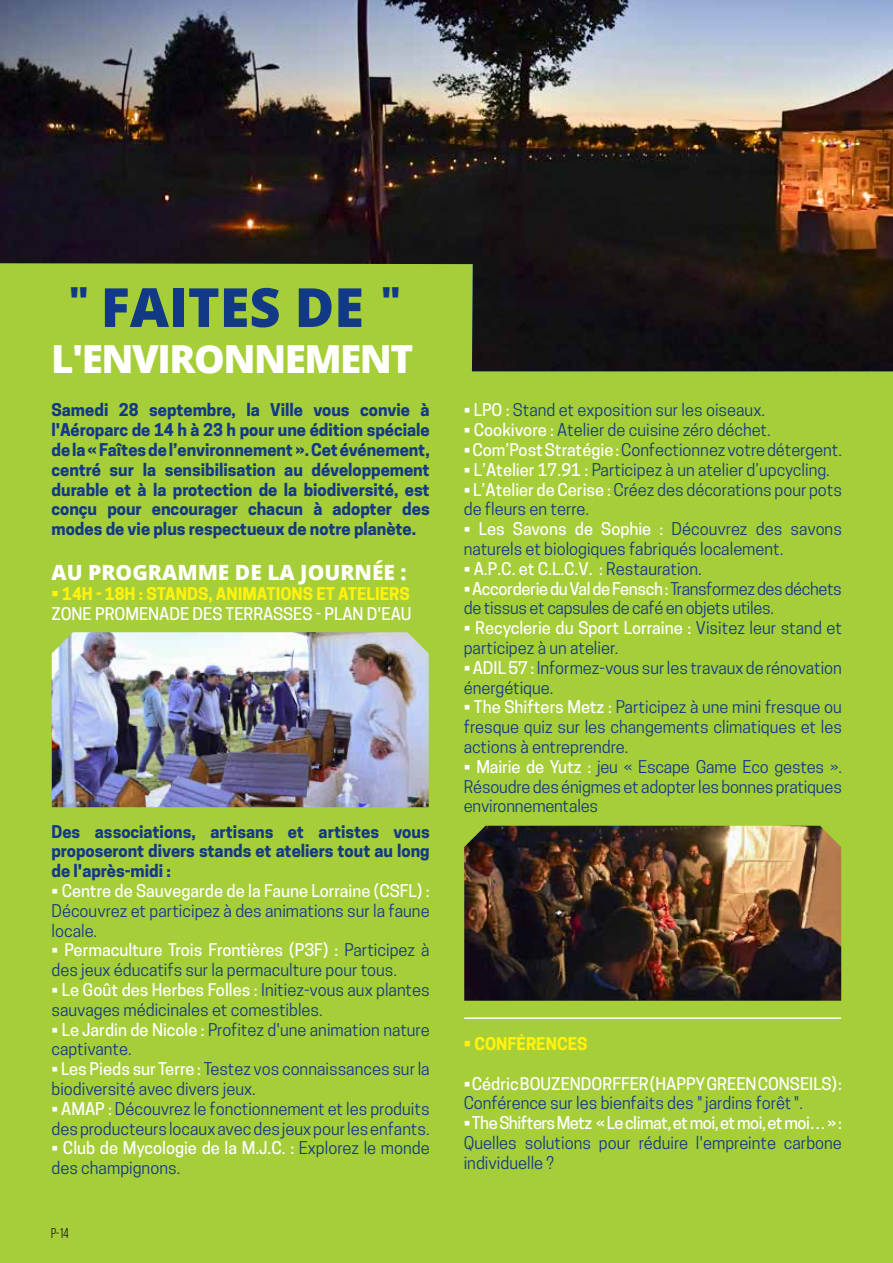
<style>
.page{position:relative;width:893px;height:1263px;background:#fff}
.page>*{position:absolute;margin:0;border:0;box-sizing:border-box;transform-origin:0 0}
.t1{font:800 54px "Open Sans";color:#123985}
.t2{font:800 38.7px "Open Sans";letter-spacing:-.04em;color:#fff}
.t3{font:800 38.7px "Open Sans";color:#123985}
.t4{font:800 21px "Open Sans";color:#fff}
.t5{font:16.5px/19.8px "Cooper Hewitt";color:#123985}
.t6{font:700 16.5px/19.8px "Cooper Hewitt";color:#123985;text-align:justify}
.t7{font:500 16.5px "Cooper Hewitt";color:#fff}
.t8{font:16.5px/19.8px "Cooper Hewitt";letter-spacing:-.02em;color:#123985}
.t9{font:700 16.5px "Cooper Hewitt";color:#fff20f}
.t10{font:500 16.5px "Cooper Hewitt";letter-spacing:-.03em;color:#fff}
.t11{font:14.25px "Bebas Neue";color:#000}
.s1{font-weight:500;color:#fff}
.s2{font-weight:400;color:#123985}
</style>
<div class="page">
<div style="left:0;top:371px;width:893px;height:892px;background:#a6ce39"></div>
<img style="left:0;top:0;width:893px;height:371px">
<img style="left:52px;top:632px;width:377px;height:175px">
<img style="left:464px;top:826px;width:377px;height:175px">
<hr style="left:464px;top:1017px;width:377px;height:2px;background:#fff">
<h2 class="t3" style="left:69px;top:274px;width:22px">"</h2>
<h2 class="t3" style="left:381px;top:274px;width:22px">"</h2>
<h1 class="t1" style="left:101px;top:269px;width:265px">FAITES DE</h1>
<h2 class="t2" style="left:51px;top:332px;width:364px">L'ENVIRONNEMENT</h2>
<p class="t6" style="left:52px;top:400px;width:380px">Samedi 28 septembre, la Ville vous convie à l'Aéroparc de 14 h à 23 h pour une édition spéciale de la « Faîtes de l’environnement ». Cet événement, centré sur la sensibilisation au développement durable et à la protection de la biodiversité, est conçu pour encourager chacun à adopter des modes de vie plus respectueux de notre planète.</p>
<p class="t4" style="left:52px;top:558px;width:357px">AU PROGRAMME DE LA JOURNÉE :</p>
<p class="t9" style="left:52px;top:584px;width:360px">• 14H - 18H : STANDS, ANIMATIONS ET ATELIERS</p>
<p class="t7" style="left:52px;top:604px;width:361px">ZONE PROMENADE DES TERRASSES - PLAN D'EAU</p>
<p class="t6" style="left:52px;top:821px;width:380px">Des associations, artisans et artistes vous proposeront divers stands et ateliers tout au long de l'après-midi :</p>
<p class="t7" style="left:52px;top:881px;width:380px">• Centre de Sauvegarde de la Faune Lorraine (CSFL) :</p>
<p class="t5" style="left:52px;top:901px;width:380px">Découvrez et participez à des animations sur la faune locale.</p>
<p class="t5" style="left:52px;top:940px;width:380px"><span class="s1">• Permaculture Trois Frontières (P3F) :</span> Participez à des jeux éducatifs sur la permaculture pour tous.</p>
<p class="t5" style="left:52px;top:980px;width:380px"><span class="s1">• Le Goût des Herbes Folles :</span> Initiez-vous aux plantes sauvages médicinales et comestibles.</p>
<p class="t5" style="left:52px;top:1019px;width:380px"><span class="s1">• Le Jardin de Nicole :</span> Profitez d'une animation nature captivante.</p>
<p class="t5" style="left:52px;top:1059px;width:380px"><span class="s1">• Les Pieds sur Terre :</span> Testez vos connaissances sur la biodiversité avec divers jeux.</p>
<p class="t5" style="left:52px;top:1099px;width:380px"><span class="s1">• AMAP :</span> Découvrez le fonctionnement et les produits des producteurs locaux avec des jeux pour les enfants.</p>
<p class="t5" style="left:52px;top:1138px;width:380px"><span class="s1">• Club de Mycologie de la M.J.C. :</span> Explorez le monde des champignons.</p>
<p class="t11" style="left:51px;top:1225px;width:19px">p-14</p>
<p class="t5" style="left:464px;top:400px;width:303px"><span class="s1">• LPO :</span> Stand et exposition sur les oiseaux.</p>
<p class="t5" style="left:464px;top:420px;width:309px"><span class="s1">• Cookivore :</span> Atelier de cuisine zéro déchet.</p>
<p class="t5" style="left:464px;top:440px;width:380px"><span class="s1">• Com’Post Stratégie :</span> Confectionnez votre détergent.</p>
<p class="t5" style="left:464px;top:460px;width:368px"><span class="s1">• L’Atelier 17.91 :</span> Participez à un atelier d’upcycling.</p>
<p class="t5" style="left:464px;top:479px;width:380px"><span class="s1">• L’Atelier de Cerise :</span> Créez des décorations pour pots de fleurs en terre.</p>
<p class="t5" style="left:464px;top:519px;width:380px"><span class="s1">• Les Savons de Sophie :</span> Découvrez des savons naturels et biologiques fabriqués localement.</p>
<p class="t7" style="left:464px;top:559px;width:240px">• A.P.C. et C.L.C.V. : <span class="s2">Restauration.</span></p>
<p class="t8" style="left:464px;top:578px;width:380px"><span class="s1">• Accorderie du Val de Fensch :</span> Transformez des déchets de tissus et capsules de café en objets utiles.</p>
<p class="t5" style="left:464px;top:618px;width:380px"><span class="s1">• Recyclerie du Sport Lorraine :</span> Visitez leur stand et participez à un atelier.</p>
<p class="t5" style="left:464px;top:658px;width:380px"><span class="s1">• ADIL 57 :</span> Informez-vous sur les travaux de rénovation énergétique.</p>
<p class="t5" style="left:464px;top:697px;width:380px;text-align:justify"><span class="s1">• The Shifters Metz :</span> Participez à une mini fresque ou fresque quiz sur les changements climatiques et les actions à entreprendre.</p>
<p class="t5" style="left:464px;top:757px;width:380px;text-align:justify"><span class="s1">• Mairie de Yutz :</span> jeu « Escape Game Eco gestes ».<br>Résoudre des énigmes et adopter les bonnes pratiques environnementales</p>
<p class="t9" style="left:464px;top:1034px;width:125px">• CONFÉRENCES</p>
<p class="t7" style="left:464px;top:1074px;width:380px">• Cédric BOUZENDORFFER (HAPPY GREEN CONSEILS) :</p>
<p class="t5" style="left:464px;top:1093px;width:341px">Conférence sur les bienfaits des "jardins forêt ".</p>
<p class="t10" style="left:464px;top:1113px;width:380px">• The Shifters Metz « Le climat, et moi, et moi, et moi… » :</p>
<p class="t5" style="left:464px;top:1133px;width:380px">Quelles solutions pour réduire l'empreinte carbone individuelle ?</p>
</div>
